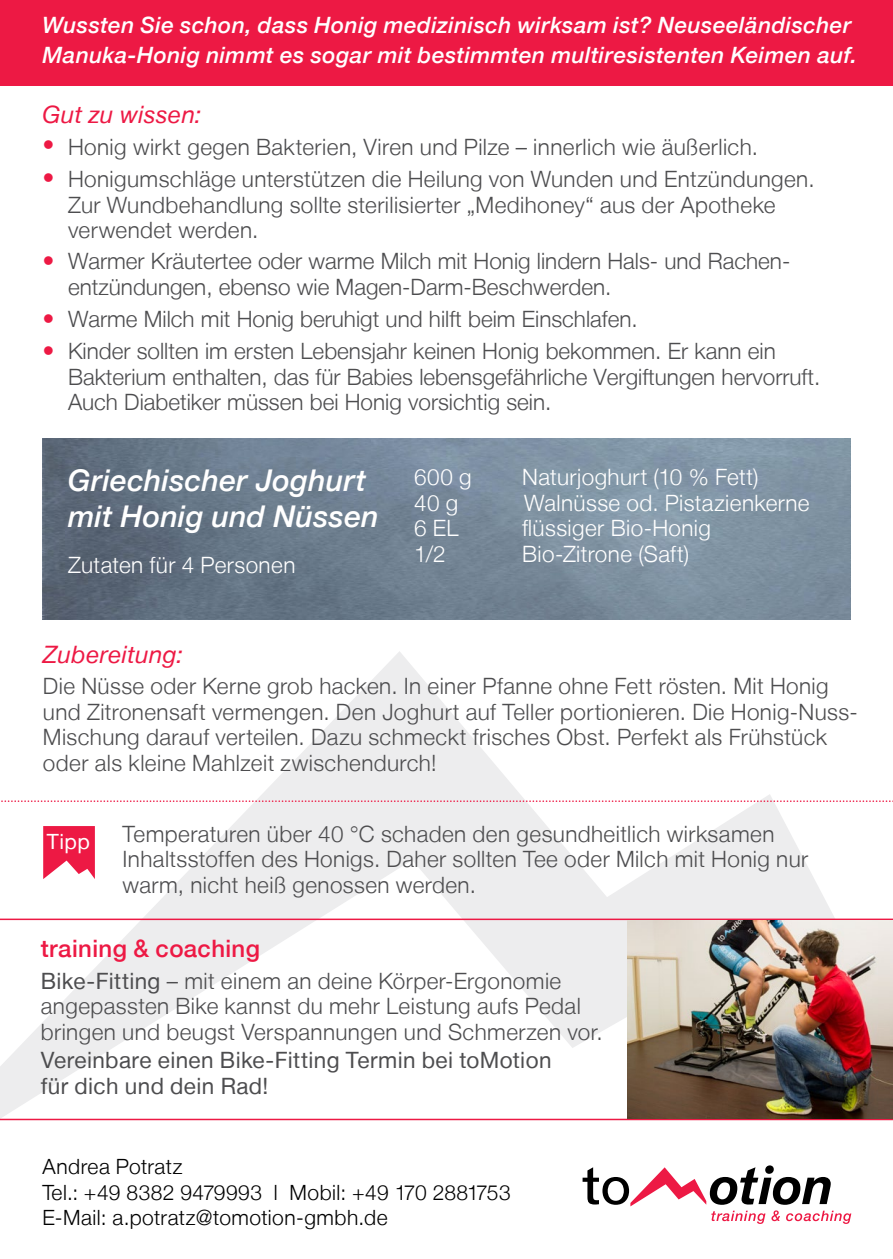
<style>
.page{position:relative;width:893px;height:1259px;background:#fff}
.page>*{position:absolute;margin:0;border:0;box-sizing:border-box;transform-origin:0 0}
.t1{font:italic 500 30px/36px "Helvetica Neue LT";letter-spacing:.01em;color:#fff}
.t2{font:italic 24px "Helvetica Neue LT";letter-spacing:.015em;color:#ed1944}
.t3{font:500 24px "Helvetica Neue LT";letter-spacing:.015em;color:#ed1944}
.t4{font:300 22.5px/25.5px "Helvetica Neue LT";letter-spacing:.015em;color:#4d4d4f}
.t5{font:italic 500 22.5px/30px "Helvetica Neue LT";letter-spacing:.02em;color:#fff}
.t6{font:300 22.5px "Helvetica Neue LT";letter-spacing:.02em;color:#fff}
.t7{font:22.5px/25.5px "Helvetica Neue LT";letter-spacing:.015em;color:#4d4d4f}
.t8{font:300 21px/25.5px "Helvetica Neue LT";letter-spacing:.02em;color:#000}
.t9{font:21px "Helvetica Neue LT";color:#fff}
.s1{font-size:24px;color:#ed1944}
.s2{font-weight:400}
</style>
<div class="page">
<svg style="left:0;top:651px;width:835px;height:467px"></svg>
<div style="left:0;top:0;width:893px;height:85px;background:#ed1944"></div>
<svg style="left:583px;top:1167px;width:268px;height:57px"></svg>
<img style="left:43px;top:438px;width:807px;height:182px">
<svg style="left:43px;top:826px;width:52px;height:53px"></svg>
<svg style="left:0;top:800px;width:893px;height:2px"></svg>
<hr style="left:0;top:918px;width:893px;height:2px;background:#ed1944">
<hr style="left:0;top:1118px;width:893px;height:2px;background:#ed1944">
<img style="left:627px;top:920px;width:266px;height:198px">
<p class="t5" style="left:43px;top:10px;width:816px">Wussten Sie schon, dass Honig medizinisch wirksam ist? Neuseeländischer<br>Manuka-Honig nimmt es sogar mit bestimmten multiresistenten Keimen auf.</p>
<p class="t2" style="left:43px;top:100px;width:160px">Gut zu wissen:</p>
<p class="t4" style="left:43px;top:134px;width:717px"><span class="s1">•</span> Honig wirkt gegen Bakterien, Viren und Pilze – innerlich wie äußerlich.</p>
<p class="t4" style="left:68px;top:166px;width:748px;text-indent:-26px"><span class="s1">•</span> Honigumschläge unterstützen die Heilung von Wunden und Entzündungen.<br>Zur Wundbehandlung sollte sterilisierter „Medihoney“ aus der Apotheke verwendet werden.</p>
<p class="t4" style="left:68px;top:248px;width:724px;text-indent:-26px"><span class="s1">•</span> Warmer Kräutertee oder warme Milch mit Honig lindern Hals- und Rachen&shy;entzündungen, ebenso wie Magen-Darm-Beschwerden.</p>
<p class="t4" style="left:43px;top:305px;width:597px"><span class="s1">•</span> Warme Milch mit Honig beruhigt und hilft beim Einschlafen.</p>
<p class="t4" style="left:68px;top:338px;width:754px;text-indent:-26px"><span class="s1">•</span> Kinder sollten im ersten Lebensjahr keinen Honig bekommen. Er kann ein<br>Bakterium enthalten, das für Babies lebensgefährliche Vergiftungen hervorruft.<br>Auch Diabetiker müssen bei Honig vorsichtig sein.</p>
<h1 class="t1" style="left:68px;top:461px;width:312px">Griechischer Joghurt mit Honig und Nüssen</h1>
<p class="t6" style="left:68px;top:551px;width:229px">Zutaten für 4 Personen</p>
<p class="t6" style="left:414px;top:463px;width:59px">600 g</p>
<p class="t6" style="left:522px;top:463px;width:238px">Naturjoghurt (10 % Fett)</p>
<p class="t6" style="left:414px;top:489px;width:46px">40 g</p>
<p class="t6" style="left:524px;top:489px;width:287px">Walnüsse od. Pistazienkerne</p>
<p class="t6" style="left:414px;top:514px;width:46px">6 EL</p>
<p class="t6" style="left:522px;top:514px;width:190px">flüssiger Bio-Honig</p>
<p class="t6" style="left:414px;top:540px;width:33px">1/2</p>
<p class="t6" style="left:522px;top:540px;width:168px">Bio-Zitrone (Saft)</p>
<p class="t2" style="left:43px;top:640px;width:142px">Zubereitung:</p>
<p class="t4" style="left:43px;top:673px;width:816px">Die Nüsse oder Kerne grob hacken. In einer Pfanne ohne Fett rösten. Mit Honig und Zitronensaft vermengen. Den Joghurt auf Teller portionieren. Die Honig-Nuss-Mischung darauf verteilen. Dazu schmeckt frisches Obst. Perfekt als Frühstück oder als kleine Mahlzeit zwischendurch!</p>
<p class="t9" style="left:47px;top:829px;width:44px">Tipp</p>
<p class="t4" style="left:123px;top:820px;width:687px">Temperaturen über 40 °C schaden den gesundheitlich wirksamen<br>Inhaltsstoffen des Honigs. Daher sollten Tee oder Milch mit Honig nur warm, nicht heiß genossen werden.</p>
<p class="t3" style="left:41px;top:934px;width:221px">training &amp; coaching</p>
<p class="t4" style="left:41px;top:967px;width:563px"><span class="s2">Bike-Fitting</span> – mit einem an deine Körper-Ergonomie angepassten Bike kannst du mehr Leistung aufs Pedal bringen und beugst Verspannungen und Schmerzen vor.</p>
<p class="t7" style="left:41px;top:1047px;width:512px">Vereinbare einen Bike-Fitting Termin bei toMotion für dich und dein Rad!</p>
<p class="t8" style="left:43px;top:1153px;width:470px">Andrea Potratz<br>Tel.: +49 8382 9479993 l Mobil: +49 170 2881753<br>E-Mail: a.potratz@tomotion-gmbh.de</p>
</div>
